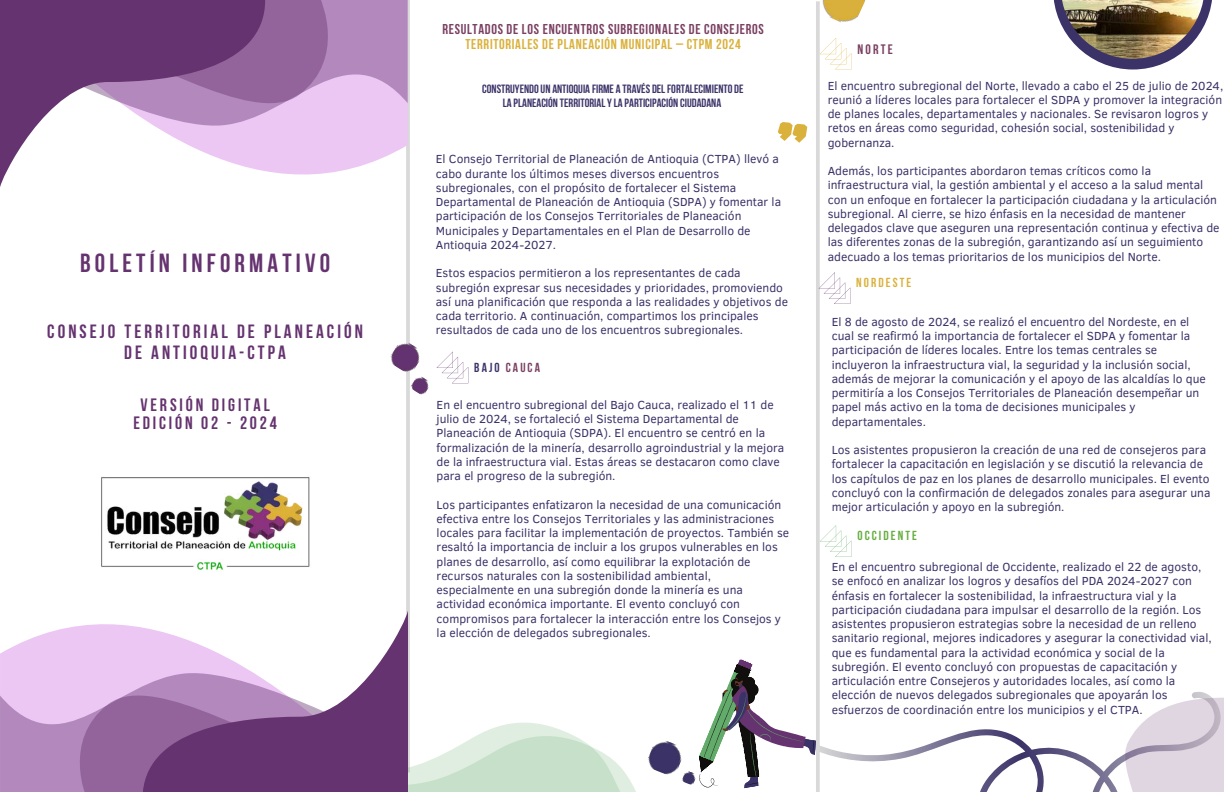
<style>
.page{position:relative;width:1224px;height:792px;background:#fff}
.page>*{position:absolute;margin:0;border:0;box-sizing:border-box;transform-origin:0 0}
.t1{font:700 26.1px "Bebas Neue";letter-spacing:.16em;color:#65336f}
.t2{font:700 19.1px/20.2px "Bebas Neue";letter-spacing:.16em;color:#65336f;text-align:center}
.t3{font:700 17.9px/18.7px "Bebas Neue";letter-spacing:.16em;color:#65336f;text-align:center}
.t4{font:700 14.2px "Bebas Neue";letter-spacing:.05em;color:#7a3f61}
.t5{font:700 14.2px "Bebas Neue";letter-spacing:.05em;color:#dab13b}
.t6{font:700 13.7px "Bebas Neue";letter-spacing:.16em;color:#7a3f61}
.t7{font:700 13px "Bebas Neue";letter-spacing:.16em;color:#7a3f61}
.t8{font:700 13px "Bebas Neue";letter-spacing:.16em;color:#66ad40}
.t9{font:700 13px "Bebas Neue";letter-spacing:.16em;color:#dab13b}
.t10{font:12px/14.2px "Clear Sans";color:#3b3268}
.t11{font:700 11.9px/13.5px "Bebas Neue";color:#3b3268;text-align:center}
.s1{color:#3b3268}
</style>
<div class="page">
<hr style="left:406px;top:0;width:4px;height:773px;background:#d9d9d9">
<svg style="left:849px;top:729px;width:227px;height:63px"></svg>
<img style="left:390px;top:343px;width:30px;height:29px">
<img style="left:411px;top:376px;width:18px;height:19px">
<hr style="left:816px;top:1px;width:4px;height:791px;background:#d9d9d9">
<svg style="left:1053px;top:0;width:159px;height:70px"></svg>
<img style="left:1061px;top:0;width:144px;height:59px">
<img style="left:816px;top:0;width:50px;height:23px">
<svg style="left:1076px;top:692px;width:148px;height:100px"></svg>
<svg style="left:820px;top:38px;width:31px;height:31px"></svg>
<svg style="left:819px;top:272px;width:31px;height:32px"></svg>
<svg style="left:820px;top:525px;width:31px;height:32px"></svg>
<svg style="left:437px;top:352px;width:31px;height:31px"></svg>
<svg style="left:265px;top:126px;width:143px;height:49px;fill:#ecc7f4"></svg>
<svg style="left:0;top:126px;width:265px;height:61px"></svg>
<svg style="left:0;top:0;width:408px;height:126px;background:#c9a4d1"></svg>
<svg style="left:0;top:0;width:328px;height:103px;background:#7b4b84"></svg>
<svg style="left:0;top:624px;width:143px;height:49px;fill:#ecc7f4"></svg>
<svg style="left:143px;top:611px;width:265px;height:48px"></svg>
<svg style="left:0;top:673px;width:80px;height:119px;background:#c89fd0"></svg>
<svg style="left:80px;top:659px;width:769px;height:133px"></svg>
<img style="left:101px;top:477px;width:209px;height:93px">
<h1 class="t1" style="left:80px;top:253px;width:251px">BOLETÍN INFORMATIVO</h1>
<h2 class="t2" style="left:47px;top:324px;width:317px">CONSEJO TERRITORIAL DE PLANEACIÓN<br>DE ANTIOQUIA-CTPA</h2>
<h3 class="t3" style="left:133px;top:397px;width:145px">VERSIÓN DIGITAL<br>EDICIÓN 02 - 2024</h3>
<p class="t4" style="left:442px;top:24px;width:323px">RESULTADOS DE LOS ENCUENTROS SUBREGIONALES DE CONSEJEROS</p>
<p class="t5" style="left:465px;top:39px;width:277px">TERRITORIALES DE PLANEACIÓN MUNICIPAL – CTPM 2024</p>
<p class="t11" style="left:482px;top:84px;width:263px">CONSTRUYENDOUN ANTIOQUIA FIRME A TRAVÉS DELFORTALECIMIENTO DE<br>LA PLANEACIÓN TERRITORIALYLA PARTICIPACIÓN CIUDADANA</p>
<p class="t10" style="left:436px;top:151px;width:347px">El Consejo Territorial de Planeación de Antioquia (CTPA) llevó a cabo durante los últimos meses diversos encuentros subregionales, con el propósito de fortalecer el Sistema Departamental de Planeación de Antioquia (SDPA) y fomentar la participación de los Consejos Territoriales de Planeación Municipales y Departamentales en el Plan de Desarrollo de Antioquia 2024-2027.</p>
<p class="t10" style="left:436px;top:265px;width:354px">Estos espacios permitieron a los representantes de cada subregión expresar sus necesidades y prioridades, promoviendo así una planificación que responda a las realidades y objetivos de cada territorio. A continuación, compartimos los principales resultados de cada uno de los encuentros subregionales.</p>
<p class="t7" style="left:474px;top:363px;width:67px"><span class="s1">BAJO</span> CAUCA</p>
<p class="t10" style="left:437px;top:397px;width:349px">En el encuentro subregional del Bajo Cauca, realizado el 11 de julio de 2024, se fortaleció el Sistema Departamental de Planeación de Antioquia (SDPA). El encuentro se centró en la formalización de la minería, desarrollo agroindustrial y la mejora de la infraestructura vial. Estas áreas se destacaron como clave para el progreso de la subregión.</p>
<p class="t10" style="left:437px;top:497px;width:354px">Los participantes enfatizaron la necesidad de una comunicación efectiva entre los Consejos Territoriales y las administraciones locales para facilitar la implementación de proyectos. También se resaltó la importancia de incluir a los grupos vulnerables en los planes de desarrollo, así como equilibrar la explotación de recursos naturales con la sostenibilidad ambiental, especialmente en una subregión donde la minería es una actividad económica importante. El evento concluyó con compromisos para fortalecer la interacción entre los Consejos y la elección de delegados subregionales.</p>
<p class="t6" style="left:857px;top:44px;width:37px">NORTE</p>
<p class="t10" style="left:828px;top:78px;width:397px">El encuentro subregional del Norte, llevado a cabo el 25 de julio de 2024, reunió a líderes locales para fortalecer el SDPA y promover la integración de planes locales, departamentales y nacionales. Se revisaron logros y retos en áreas como seguridad, cohesión social, sostenibilidad y gobernanza.</p>
<p class="t10" style="left:828px;top:163px;width:393px">Además, los participantes abordaron temas críticos como la infraestructura vial, la gestión ambiental y el acceso a la salud mental con un enfoque en fortalecer la participación ciudadana y la articulación subregional. Al cierre, se hizo énfasis en la necesidad de mantener delegados clave que aseguren una representación continua y efectiva de las diferentes zonas de la subregión, garantizando así un seguimiento adecuado a los temas prioritarios de los municipios del Norte.</p>
<p class="t9" style="left:856px;top:277px;width:56px">NORDESTE</p>
<p class="t10" style="left:832px;top:314px;width:376px">El 8 de agosto de 2024, se realizó el encuentro del Nordeste, en el cual se reafirmó la importancia de fortalecer el SDPA y fomentar la participación de líderes locales. Entre los temas centrales se incluyeron la infraestructura vial, la seguridad y la inclusión social, además de mejorar la comunicación y el apoyo de las alcaldías lo que permitiría a los Consejos Territoriales de Planeación desempeñar un papel más activo en la toma de decisiones municipales y departamentales.</p>
<p class="t10" style="left:832px;top:442px;width:380px">Los asistentes propusieron la creación de una red de consejeros para fortalecer la capacitación en legislación y se discutió la relevancia de los capítulos de paz en los planes de desarrollo municipales. El evento concluyó con la confirmación de delegados zonales para asegurar una mejor articulación y apoyo en la subregión.</p>
<p class="t8" style="left:857px;top:530px;width:61px">OCCIDENTE</p>
<p class="t10" style="left:832px;top:559px;width:381px">En el encuentro subregional de Occidente, realizado el 22 de agosto, se enfocó en analizar los logros y desafíos del PDA 2024-2027 con énfasis en fortalecer la sostenibilidad, la infraestructura vial y la participación ciudadana para impulsar el desarrollo de la región. Los asistentes propusieron estrategias sobre la necesidad de un relleno sanitario regional, mejores indicadores y asegurar la conectividad vial, que es fundamental para la actividad económica y social de la subregión. El evento concluyó con propuestas de capacitación y articulación entre Consejeros y autoridades locales, así como la elección de nuevos delegados subregionales que apoyarán los esfuerzos de coordinación entre los municipios y el CTPA.</p>
</div>
